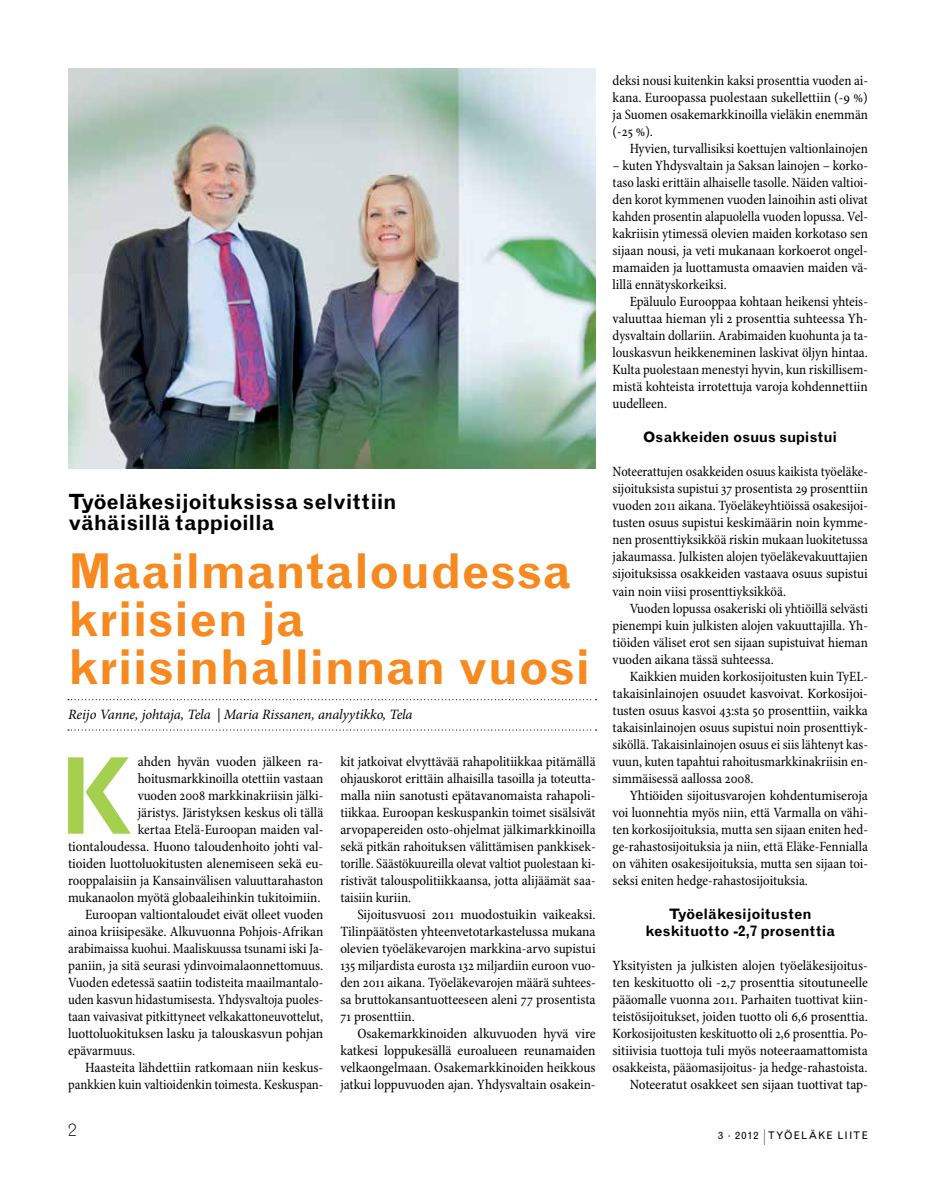
<style>
.page{position:relative;width:936px;height:1191px;background:#fff}
.page>*{position:absolute;margin:0;border:0;box-sizing:border-box;transform-origin:0 0}
.t1{font:900 102.15px "Grotesque MT Std";color:#a5cf4f}
.t2{font:700 48px/48px "Grotesque MT Std";color:#f6891f}
.t3{font:700 21px/21px "Grotesque MT Std";color:#000}
.t4{font:300 18px "Grotesque MT Std";color:#000}
.t5{font:700 14.4px/17px "Grotesque MT Std";color:#000;text-align:center}
.t6{font:condensed 14.25px/17px "Minion Pro";color:#000;text-align:justify}
.t7{font:italic 14.25px "Minion Pro";letter-spacing:-.01em;color:#000}
.t8{font:10.5px "Grotesque MT Std";letter-spacing:.1em;color:#000}
.s1{font-size:15.75px}
</style>
<div class="page">
<img style="left:68px;top:68px;width:527px;height:400px">
<svg style="left:68px;top:699px;width:528px;height:1px"></svg>
<svg style="left:68px;top:729px;width:528px;height:1px"></svg>
<h3 class="t3" style="left:68px;top:491px;width:330px">Työeläkesijoituksissa selvittiin vähäisillä tappioilla</h3>
<h2 class="t2" style="left:68px;top:547px;width:524px">Maailmantaloudessa kriisien ja kriisinhallinnan vuosi</h2>
<p class="t7" style="left:68px;top:705px;width:346px">Reijo Vanne, johtaja, Tela | Maria Rissanen, analyytikko, Tela</p>
<h1 class="t1" style="left:58px;top:733px;width:76px">K</h1>
<p class="t6" style="left:138px;top:753px;width:187px">ahden hyvän vuoden jälkeen ra-</p>
<p class="t6" style="left:138px;top:770px;width:187px">hoitusmarkkinoilla otettiin vastaan</p>
<p class="t6" style="left:138px;top:787px;width:187px">vuoden 2008 markkinakriisin jälki-</p>
<p class="t6" style="left:138px;top:804px;width:187px">järistys. Järistyksen keskus oli tällä</p>
<p class="t6" style="left:138px;top:821px;width:187px">kertaa Etelä-Euroopan maiden val-</p>
<p class="t6" style="left:68px;top:838px;width:257px">tiontaloudessa. Huono taloudenhoito johti val-</p>
<p class="t6" style="left:68px;top:855px;width:257px">tioiden luottoluokitusten alenemiseen sekä eu-</p>
<p class="t6" style="left:68px;top:872px;width:257px">rooppalaisiin ja Kansainvälisen valuuttarahaston</p>
<p class="t6" style="left:68px;top:889px;width:254px">mukanaolon myötä globaaleihinkin tukitoimiin.</p>
<p class="t6" style="left:85px;top:906px;width:240px">Euroopan valtiontaloudet eivät olleet vuoden</p>
<p class="t6" style="left:68px;top:923px;width:257px">ainoa kriisipesäke. Alkuvuonna Pohjois-Afrikan</p>
<p class="t6" style="left:68px;top:940px;width:257px">arabimaissa kuohui. Maaliskuussa tsunami iski Ja-</p>
<p class="t6" style="left:68px;top:957px;width:257px">paniin, ja sitä seurasi ydinvoimalaonnettomuus.</p>
<p class="t6" style="left:68px;top:974px;width:257px">Vuoden edetessä saatiin todisteita maailmantalo-</p>
<p class="t6" style="left:68px;top:991px;width:257px">uden kasvun hidastumisesta. Yhdysvaltoja puoles-</p>
<p class="t6" style="left:68px;top:1008px;width:257px">taan vaivasivat pitkittyneet velkakattoneuvottelut,</p>
<p class="t6" style="left:68px;top:1025px;width:257px">luottoluokituksen lasku ja talouskasvun pohjan</p>
<p class="t6" style="left:68px;top:1042px;width:69px">epävarmuus.</p>
<p class="t6" style="left:85px;top:1059px;width:240px">Haasteita lähdettiin ratkomaan niin keskus-</p>
<p class="t6" style="left:68px;top:1076px;width:257px">pankkien kuin valtioidenkin toimesta. Keskuspan-</p>
<p class="t6" style="left:340px;top:753px;width:257px">kit jatkoivat elvyttävää rahapolitiikkaa pitämällä ohjauskorot erittäin alhaisilla tasoilla ja toteutta&shy;malla niin sanotusti epätavanomaista rahapoli&shy;tiikkaa. Euroopan keskuspankin toimet sisälsivät arvopapereiden osto-ohjelmat jälkimarkkinoilla sekä pitkän rahoituksen välittämisen pankkisek&shy;torille. Säästökuureilla olevat valtiot puolestaan ki&shy;ristivät talouspolitiikkaansa, jotta alijäämät saa&shy;taisiin kuriin.</p>
<p class="t6" style="left:340px;top:906px;width:257px;text-indent:17px">Sijoitusvuosi 2011 muodostuikin vaikeaksi.<br>Tilinpäätösten yhteenvetotarkastelussa mukana olevien työeläkevarojen markkina-arvo supistui 135 miljardista eurosta 132 miljardiin euroon vuo&shy;den 2011 aikana. Työeläkevarojen määrä suhtees&shy;sa bruttokansantuotteeseen aleni 77 prosentista 71 prosenttiin.</p>
<p class="t6" style="left:340px;top:1025px;width:257px;text-indent:17px">Osakemarkkinoiden alkuvuoden hyvä vire katkesi loppukesällä euroalueen reunamaiden velkaongelmaan. Osakemarkkinoiden heikkous jatkui loppuvuoden ajan. Yhdysvaltain osakein-</p>
<p class="t6" style="left:612px;top:73px;width:257px">deksi nousi kuitenkin kaksi prosenttia vuoden ai&shy;kana. Euroopassa puolestaan sukellettiin (-9 %) ja Suomen osakemarkkinoilla vieläkin enemmän (-25 %).</p>
<p class="t6" style="left:629px;top:141px;width:240px">Hyvien, turvallisiksi koettujen valtionlainojen</p>
<p class="t6" style="left:612px;top:158px;width:257px">– kuten Yhdysvaltain ja Saksan lainojen – korko&shy;taso laski erittäin alhaiselle tasolle. Näiden valtioi&shy;den korot kymmenen vuoden lainoihin asti olivat kahden prosentin alapuolella vuoden lopussa. Vel&shy;kakriisin ytimessä olevien maiden korkotaso sen sijaan nousi, ja veti mukanaan korkoerot ongel&shy;mamaiden ja luottamusta omaavien maiden vä&shy;lillä ennätyskorkeiksi.</p>
<p class="t6" style="left:612px;top:294px;width:257px;text-indent:17px">Epäluulo Eurooppaa kohtaan heikensi yhteis&shy;valuuttaa hieman yli 2 prosenttia suhteessa Yh&shy;dysvaltain dollariin. Arabimaiden kuohunta ja ta&shy;louskasvun heikkeneminen laskivat öljyn hintaa.<br>Kulta puolestaan menestyi hyvin, kun riskillisem&shy;mistä kohteista irrotettuja varoja kohdennettiin uudelleen.</p>
<p class="t5" style="left:643px;top:429px;width:195px">Osakkeiden osuus supistui</p>
<p class="t6" style="left:612px;top:464px;width:257px">Noteerattujen osakkeiden osuus kaikista työeläke&shy;sijoituksista supistui 37 prosentista 29 prosenttiin vuoden 2011 aikana. Työeläkeyhtiöissä osakesijoi&shy;tusten osuus supistui keskimäärin noin kymme&shy;nen prosenttiyksikköä riskin mukaan luokitetussa jakaumassa. Julkisten alojen työeläkevakuuttajien sijoituksissa osakkeiden vastaava osuus supistui vain noin viisi prosenttiyksikköä.</p>
<p class="t6" style="left:612px;top:600px;width:257px;text-indent:17px">Vuoden lopussa osakeriski oli yhtiöillä selvästi pienempi kuin julkisten alojen vakuuttajilla. Yh&shy;tiöiden väliset erot sen sijaan supistuivat hieman vuoden aikana tässä suhteessa.</p>
<p class="t6" style="left:612px;top:668px;width:257px;text-indent:17px">Kaikkien muiden korkosijoitusten kuin TyEL&shy;takaisinlainojen osuudet kasvoivat. Korkosijoi&shy;tusten osuus kasvoi 43:sta 50 prosenttiin, vaikka takaisinlainojen osuus supistui noin prosenttiyk&shy;siköllä. Takaisinlainojen osuus ei siis lähtenyt kas&shy;vuun, kuten tapahtui rahoitusmarkkinakriisin en&shy;simmäisessä aallossa 2008.</p>
<p class="t6" style="left:612px;top:787px;width:257px;text-indent:17px">Yhtiöiden sijoitusvarojen kohdentumiseroja voi luonnehtia myös niin, että Varmalla on vähi&shy;ten korkosijoituksia, mutta sen sijaan eniten hed&shy;ge-rahastosijoituksia ja niin, että Eläke-Fennialla on vähiten osakesijoituksia, mutta sen sijaan toi&shy;seksi eniten hedge-rahastosijoituksia.</p>
<p class="t5" style="left:645px;top:905px;width:191px">Työeläkesijoitusten keskituotto -2,7 prosenttia</p>
<p class="t6" style="left:612px;top:957px;width:257px;text-align:right">Yksityisten ja julkisten alojen työeläkesijoitus&shy;ten keskituotto oli -2,7 prosenttia sitoutuneelle pääomalle vuonna 2011. Parhaiten tuottivat kiin&shy;teistösijoitukset, joiden tuotto oli 6,6 prosenttia.<br>Korkosijoitusten keskituotto oli 2,6 prosenttia. Po&shy;sitiivisia tuottoja tuli myös noteeraamattomista osakkeista, pääomasijoitus- ja hedge-rahastoista.<br>Noteeratut osakkeet sen sijaan tuottivat tap-</p>
<p class="t4" style="left:68px;top:1118px;width:10px">2</p>
<p class="t8" style="left:718px;top:1129px;width:151px">3 · 2012 <span class="s1">|</span> TYÖELÄKE LIITE</p>
</div>
